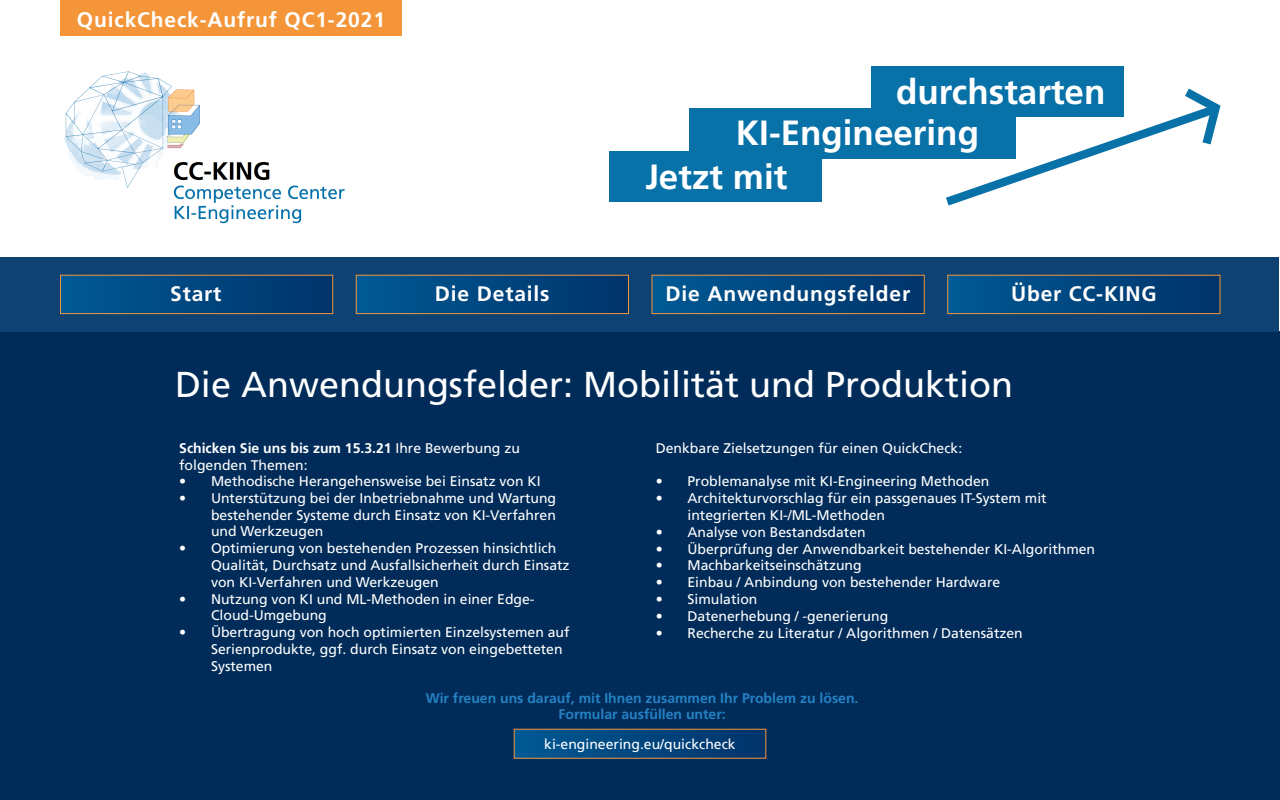
<style>
.page{position:relative;width:1280px;height:800px;background:#fff}
.page>*{position:absolute;margin:0;border:0;box-sizing:border-box;transform-origin:0 0}
.t1{font:36px "Frutiger LT Com";color:#fff}
.t2{font:700 35px "Frutiger LT Com";color:#fff}
.t3{font:700 21px "Frutiger LT Com";letter-spacing:.04em;color:#fff}
.t4{font:14px/16.8px "Frutiger LT Com";color:#fff}
.t5{font:700 14px/16.8px "Frutiger LT Com";color:#2581c4;text-align:center}
.s1{font-weight:700}
</style>
<div class="page">
<div style="left:0;top:331px;width:1280px;height:469px;background:#012c59"></div>
<div style="left:0;top:257px;width:1280px;height:75px;background:#0e4273"></div>
<img style="left:63px;top:71px;width:282px;height:153px">
<div style="left:356px;top:275px;width:272px;height:39px;background:linear-gradient(to right,#005994,#00336a)"></div>
<div style="left:356px;top:275px;width:273px;height:39px;border:1px solid #f49539"></div>
<div style="left:60px;top:275px;width:273px;height:39px;background:linear-gradient(to right,#005994,#00336a)"></div>
<div style="left:60px;top:275px;width:273px;height:39px;border:1px solid #f49539"></div>
<div style="left:652px;top:275px;width:272px;height:39px;background:linear-gradient(to right,#005994,#00336a)"></div>
<div style="left:652px;top:275px;width:273px;height:39px;border:1px solid #f49539"></div>
<div style="left:948px;top:275px;width:272px;height:39px;background:linear-gradient(to right,#005994,#00336a)"></div>
<div style="left:947px;top:275px;width:273px;height:39px;border:1px solid #f49539"></div>
<div style="left:60px;top:0;width:342px;height:36px;background:#f49539"></div>
<div style="left:610px;top:151px;width:212px;height:51px;background:#0871a8"></div>
<div style="left:689px;top:108px;width:327px;height:51px;background:#0871a8"></div>
<div style="left:871px;top:66px;width:253px;height:51px;background:#0871a8"></div>
<svg style="left:946px;top:88px;width:275px;height:118px"></svg>
<div style="left:514px;top:729px;width:252px;height:29px;background:linear-gradient(to right,#005a94,#00336a)"></div>
<h3 class="t3" style="left:77px;top:7px;width:310px">QuickCheck-Aufruf QC1-2021</h3>
<h2 class="t2" style="left:896px;top:71px;width:211px">durchstarten</h2>
<h2 class="t2" style="left:736px;top:112px;width:245px">KI-Engineering</h2>
<h2 class="t2" style="left:645px;top:156px;width:143px">Jetzt mit</h2>
<h3 class="t3" style="left:170px;top:282px;width:53px">Start</h3>
<h3 class="t3" style="left:435px;top:282px;width:116px">Die Details</h3>
<h3 class="t3" style="left:666px;top:282px;width:246px">Die Anwendungsfelder</h3>
<h3 class="t3" style="left:1011px;top:282px;width:147px">Über CC-KING</h3>
<h1 class="t1" style="left:175px;top:363px;width:840px">Die Anwendungsfelder: Mobilität und Produktion</h1>
<p class="t4" style="left:179px;top:440px;width:342px"><span class="s1">Schicken Sie uns bis zum 15.3.21</span> Ihre Bewerbung zu folgenden Themen:</p>
<p class="t4" style="left:179px;top:473px;width:363px">• Methodische Herangehensweise bei Einsatz von KI</p>
<p class="t4" style="left:211px;top:490px;width:347px;text-align:justify;text-indent:-32px">• Unterstützung bei der Inbetriebnahme und Wartung bestehender Systeme durch Einsatz von KI-Verfahren und Werkzeugen</p>
<p class="t4" style="left:211px;top:540px;width:360px;text-indent:-32px">• Optimierung von bestehenden Prozessen hinsichtlich<br>Qualität, Durchsatz und Ausfallsicherheit durch Einsatz von KI-Verfahren und Werkzeugen</p>
<p class="t4" style="left:211px;top:590px;width:325px;text-indent:-32px">• Nutzung von KI und ML-Methoden in einer Edge-<br>Cloud-Umgebung</p>
<p class="t4" style="left:211px;top:624px;width:360px;text-indent:-32px">• Übertragung von hoch optimierten Einzelsystemen auf<br>Serienprodukte, ggf. durch Einsatz von eingebetteten<br>Systemen</p>
<p class="t4" style="left:656px;top:440px;width:308px">Denkbare Zielsetzungen für einen QuickCheck:</p>
<p class="t4" style="left:656px;top:473px;width:335px">• Problemanalyse mit KI-Engineering Methoden</p>
<p class="t4" style="left:688px;top:490px;width:361px;text-indent:-32px">• Architekturvorschlag für ein passgenaues IT-System mit integrierten KI-/ML-Methoden</p>
<p class="t4" style="left:656px;top:524px;width:211px">• Analyse von Bestandsdaten</p>
<p class="t4" style="left:656px;top:540px;width:441px">• Überprüfung der Anwendbarkeit bestehender KI-Algorithmen</p>
<p class="t4" style="left:656px;top:557px;width:207px">• Machbarkeitseinschätzung</p>
<p class="t4" style="left:656px;top:574px;width:346px">• Einbau / Anbindung von bestehender Hardware</p>
<p class="t4" style="left:656px;top:591px;width:103px">• Simulation</p>
<p class="t4" style="left:656px;top:608px;width:234px">• Datenerhebung / -generierung</p>
<p class="t4" style="left:656px;top:624px;width:369px">• Recherche zu Literatur / Algorithmen / Datensätzen</p>
<p class="t5" style="left:426px;top:689px;width:434px">Wir freuen uns darauf, mit Ihnen zusammen Ihr Problem zu lösen.<br>Formular ausfüllen unter:</p>
<p class="t4" style="left:544px;top:735px;width:193px">ki-engineering.eu/quickcheck</p>
</div>
